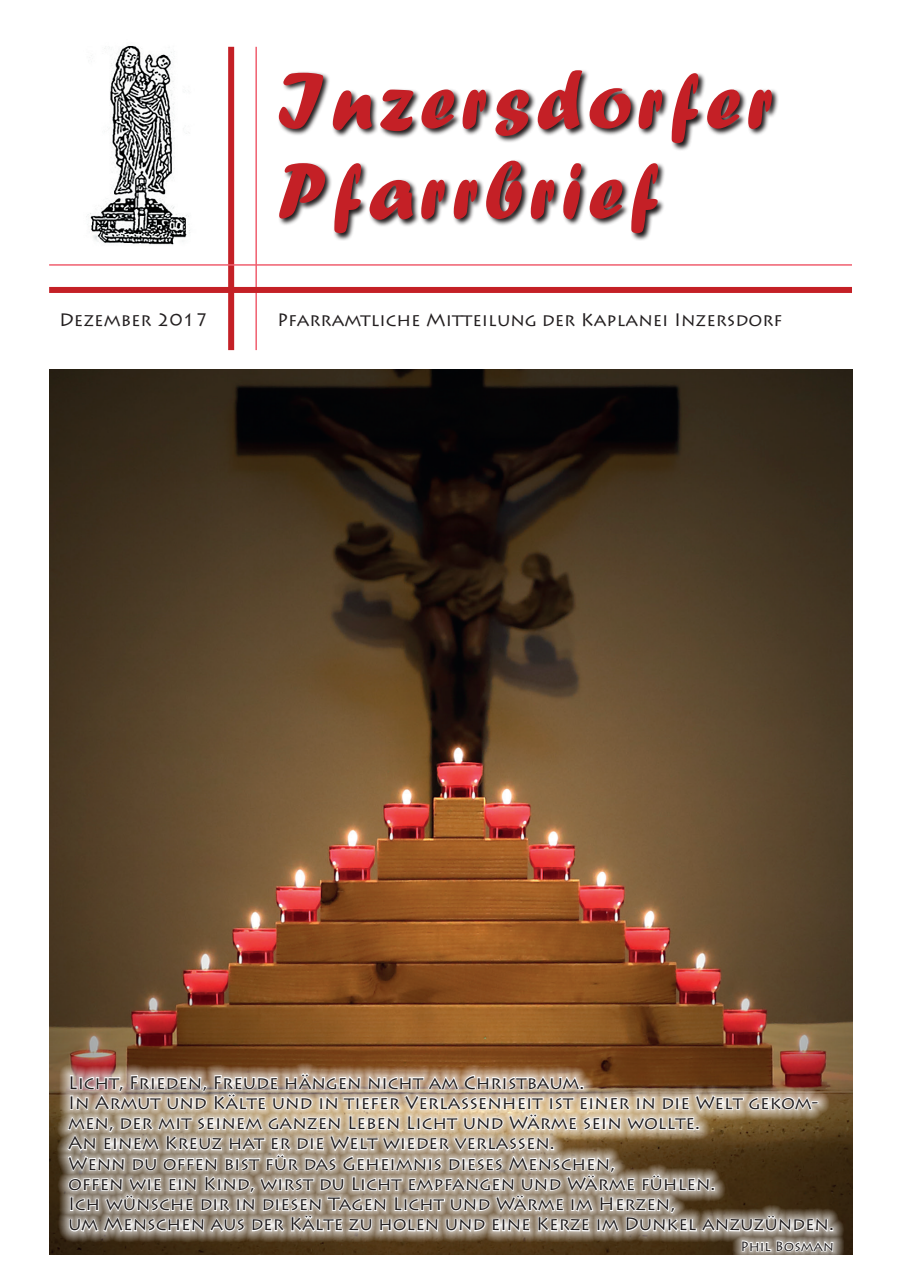
<style>
.page{position:relative;width:902px;height:1272px;background:#fff}
.page>*{position:absolute;margin:0;border:0;box-sizing:border-box;transform-origin:0 0}
.t1{font:82.5px/90px "Forte";letter-spacing:.07em;color:#c42026}
.t2{font:18px/20.2px "Lithos Pro";color:#231f20}
.t3{font:13.5px "Lithos Pro";color:#231f20}
</style>
<div class="page">
<img style="left:49px;top:369px;width:802px;height:885px">
<svg style="left:279px;top:70px;width:500px;height:171px"></svg>
<img style="left:86px;top:45px;width:104px;height:200px">
<div style="left:228px;top:47px;width:6px;height:303px;background:#c42026"></div>
<hr style="left:255px;top:47px;width:2px;height:303px;background:#f05f6f">
<hr style="left:49px;top:264px;width:802px;height:2px;background:#f05f6f">
<div style="left:49px;top:287px;width:802px;height:6px;background:#c42026"></div>
<svg style="left:57px;top:1062px;width:786px;height:193px;background:#65462a"></svg>
<svg style="left:66px;top:1064px;width:767px;height:191px"></svg>
<p class="t2" style="left:59px;top:310px;width:150px">Dezember 2017</p>
<h1 class="t1" style="left:277px;top:55px;width:497px">Inzersdorfer<br>Pfarrbrief</h1>
<p class="t2" style="left:277px;top:310px;width:507px">Pfarramtliche Mitteilung der Kaplanei Inzersdorf</p>
<p class="t2" style="left:68px;top:1072px;width:767px">Licht, Frieden, Freude hängen nicht am Christbaum.<br>In Armut und Kälte und in tiefer Verlassenheit ist einer in die Welt gekom&shy;men, der mit seinem ganzen Leben Licht und Wärme sein wollte.<br>An einem Kreuz hat er die Welt wieder verlassen.<br>Wenn du offen bist für das Geheimnis dieses Menschen,<br>offen wie ein Kind, wirst du Licht empfangen und Wärme fühlen.<br>Ich wünsche dir in diesen Tagen Licht und Wärme im Herzen,<br>um Menschen aus der Kälte zu holen und eine Kerze im Dunkel anzuzünden.</p>
<p class="t3" style="left:740px;top:1238px;width:95px">Phil Bosman</p>
</div>
